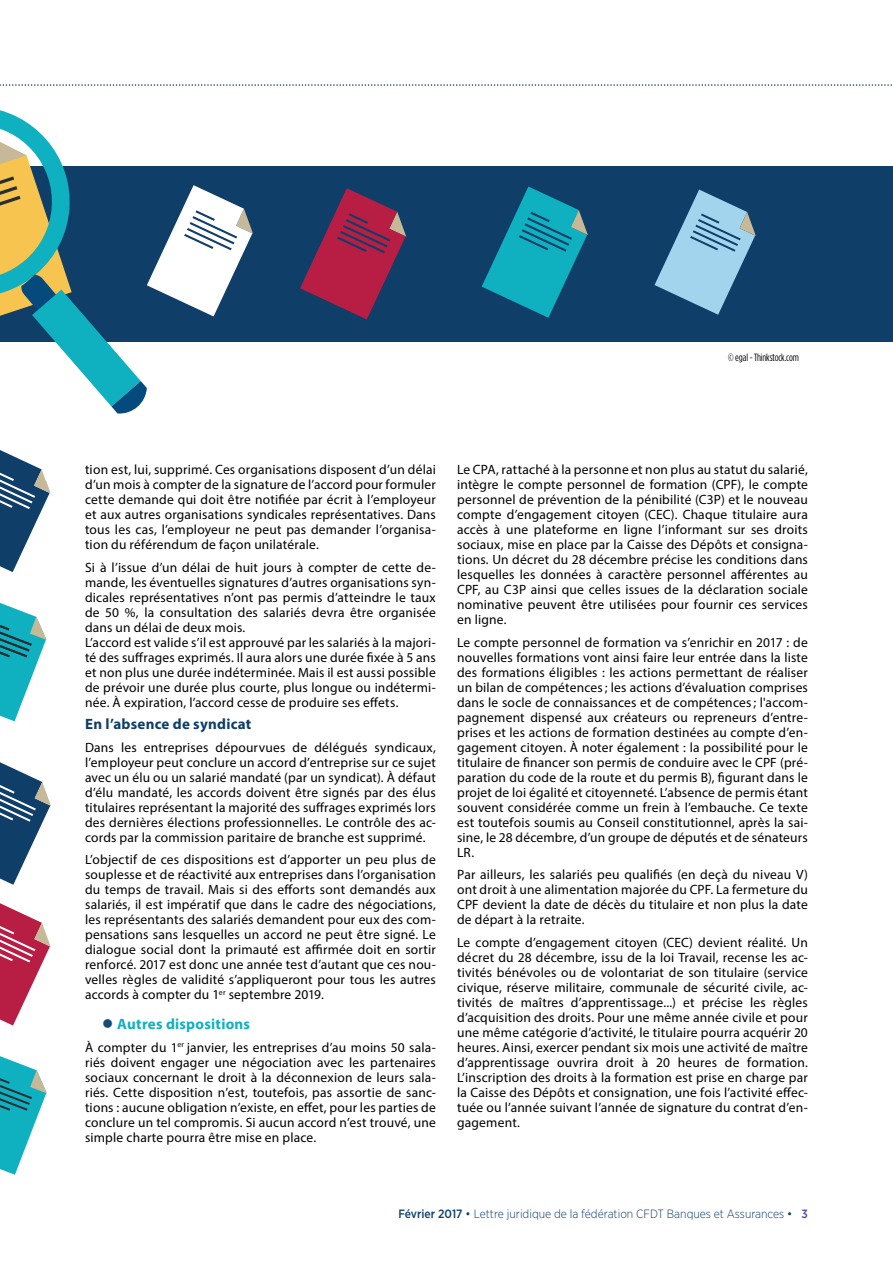
<style>
.page{position:relative;width:893px;height:1263px;background:#fff}
.page>*{position:absolute;margin:0;border:0;box-sizing:border-box;transform-origin:0 0}
.t1{font:700 15px "Myriad Pro";letter-spacing:.015em;color:#0f3e68}
.t2{font:700 15px "Myriad Pro";letter-spacing:.015em;color:#0fb0bf}
.t3{font:13.5px/15px "Myriad Pro";letter-spacing:.015em;color:#000;text-align:justify}
.t4{font:300 12px "Gotham Narrow";color:#0f3e68}
.t5{font:10.5px "Gotham Condensed";letter-spacing:-.01em;color:#000}
.s1{color:#164c7a}
.s2{font-weight:500}
.s3{font-weight:400}
.s4{font-weight:500;color:#4b499e}
</style>
<div class="page">
<svg style="left:0;top:84px;width:892px;height:2px"></svg>
<svg style="left:0;top:450px;width:50px;height:122px"></svg>
<svg style="left:0;top:762px;width:51px;height:123px"></svg>
<svg style="left:0;top:903px;width:51px;height:122px"></svg>
<svg style="left:0;top:1056px;width:47px;height:119px"></svg>
<svg style="left:0;top:603px;width:47px;height:118px"></svg>
<div style="left:0;top:166px;width:893px;height:176px;background:#0f3e68"></div>
<svg style="left:300px;top:188px;width:106px;height:131px"></svg>
<svg style="left:482px;top:186px;width:106px;height:132px"></svg>
<svg style="left:654px;top:190px;width:102px;height:125px"></svg>
<svg style="left:0;top:110px;width:253px;height:304px"></svg>
<p class="t5" style="left:728px;top:351px;width:72px">© egal - Thinkstock.com</p>
<p class="t3" style="left:85px;top:462px;width:352px">tion est, lui, supprimé. Ces organisations disposent d’un délai d’un mois à compter de la signature de l’accord pour formuler cette demande qui doit être notifiée par écrit à l’employeur et aux autres organisations syndicales représentatives. Dans tous les cas, l’employeur ne peut pas demander l’organisa&shy;tion du référendum de façon unilatérale.</p>
<p class="t3" style="left:85px;top:559px;width:352px">Si à l’issue d’un délai de huit jours à compter de cette de&shy;mande, les éventuelles signatures d’autres organisations syn&shy;dicales représentatives n’ont pas permis d’atteindre le taux de 50 %, la consultation des salariés devra être organisée dans un délai de deux mois.</p>
<p class="t3" style="left:85px;top:634px;width:352px">L’accord est valide s’il est approuvé par les salariés à la majori&shy;té des suffrages exprimés. Il aura alors une durée fixée à 5 ans et non plus une durée indéterminée. Mais il est aussi possible de prévoir une durée plus courte, plus longue ou indétermi&shy;née. À expiration, l’accord cesse de produire ses effets.</p>
<p class="t1" style="left:85px;top:714px;width:168px">En l’absence de syndicat</p>
<p class="t3" style="left:85px;top:739px;width:352px">Dans les entreprises dépourvues de délégués syndicaux, l’employeur peut conclure un accord d’entreprise sur ce sujet avec un élu ou un salarié mandaté (par un syndicat). À défaut d’élu mandaté, les accords doivent être signés par des élus titulaires représentant la majorité des suffrages exprimés lors des dernières élections professionnelles. Le contrôle des ac&shy;cords par la commission paritaire de branche est supprimé.</p>
<p class="t3" style="left:85px;top:852px;width:352px">L’objectif de ces dispositions est d’apporter un peu plus de souplesse et de réactivité aux entreprises dans l’organisation du temps de travail. Mais si des efforts sont demandés aux salariés, il est impératif que dans le cadre des négociations, les représentants des salariés demandent pour eux des com&shy;pensations sans lesquelles un accord ne peut être signé. Le dialogue social dont la primauté est affirmée doit en sortir renforcé. 2017 est donc une année test d’autant que ces nou&shy;velles règles de validité s’appliqueront pour tous les autres accords à compter du 1<sup>er</sup> septembre 2019.</p>
<p class="t2" style="left:102px;top:1014px;width:150px"><span class="s1">●</span> Autres dispositions</p>
<p class="t3" style="left:85px;top:1039px;width:352px">À compter du 1<sup>er</sup> janvier, les entreprises d’au moins 50 sala&shy;riés doivent engager une négociation avec les partenaires sociaux concernant le droit à la déconnexion de leurs sala&shy;riés. Cette disposition n’est, toutefois, pas assortie de sanc&shy;tions : aucune obligation n’existe, en effet, pour les parties de conclure un tel compromis. Si aucun accord n’est trouvé, une simple charte pourra être mise en place.</p>
<p class="t3" style="left:457px;top:462px;width:352px">Le CPA, rattaché à la personne et non plus au statut du salarié, intègre le compte personnel de formation (CPF), le compte personnel de prévention de la pénibilité (C3P) et le nouveau compte d’engagement citoyen (CEC). Chaque titulaire aura accès à une plateforme en ligne l’informant sur ses droits sociaux, mise en place par la Caisse des Dépôts et consigna&shy;tions. Un décret du 28 décembre précise les conditions dans lesquelles les données à caractère personnel afférentes au CPF, au C3P ainsi que celles issues de la déclaration sociale nominative peuvent être utilisées pour fournir ces services en ligne.</p>
<p class="t3" style="left:457px;top:634px;width:352px">Le compte personnel de formation va s’enrichir en 2017 : de nouvelles formations vont ainsi faire leur entrée dans la liste des formations éligibles : les actions permettant de réaliser un bilan de compétences; les actions d’évaluation comprises dans le socle de connaissances et de compétences; l'accom&shy;pagnement dispensé aux créateurs ou repreneurs d’entre&shy;prises et les actions de formation destinées au compte d’en&shy;gagement citoyen. À noter également : la possibilité pour le titulaire de financer son permis de conduire avec le CPF (pré&shy;paration du code de la route et du permis B), figurant dans le projet de loi égalité et citoyenneté. L’absence de permis étant souvent considérée comme un frein à l’embauche. Ce texte est toutefois soumis au Conseil constitutionnel, après la sai&shy;sine, le 28 décembre, d’un groupe de députés et de sénateurs LR.</p>
<p class="t3" style="left:457px;top:867px;width:352px">Par ailleurs, les salariés peu qualifiés (en deçà du niveau V) ont droit à une alimentation majorée du CPF. La fermeture du CPF devient la date de décès du titulaire et non plus la date de départ à la retraite.</p>
<p class="t3" style="left:457px;top:934px;width:352px">Le compte d’engagement citoyen (CEC) devient réalité. Un décret du 28 décembre, issu de la loi Travail, recense les ac&shy;tivités bénévoles ou de volontariat de son titulaire (service civique, réserve militaire, communale de sécurité civile, ac&shy;tivités de maîtres d’apprentissage...) et précise les règles d’acquisition des droits. Pour une même année civile et pour une même catégorie d’activité, le titulaire pourra acquérir 20 heures. Ainsi, exercer pendant six mois une activité de maître d’apprentissage ouvrira droit à 20 heures de formation.<br>L’inscription des droits à la formation est prise en charge par la Caisse des Dépôts et consignation, une fois l’activité effec&shy;tuée ou l’année suivant l’année de signature du contrat d’en&shy;gagement.</p>
<p class="t4" style="left:398px;top:1207px;width:411px"><span class="s2">Février 2017</span> <span class="s3">•</span> Lettre juridique de la fédération CFDT Banques et Assurances <span class="s3">•</span> <span class="s4">3</span></p>
</div>
